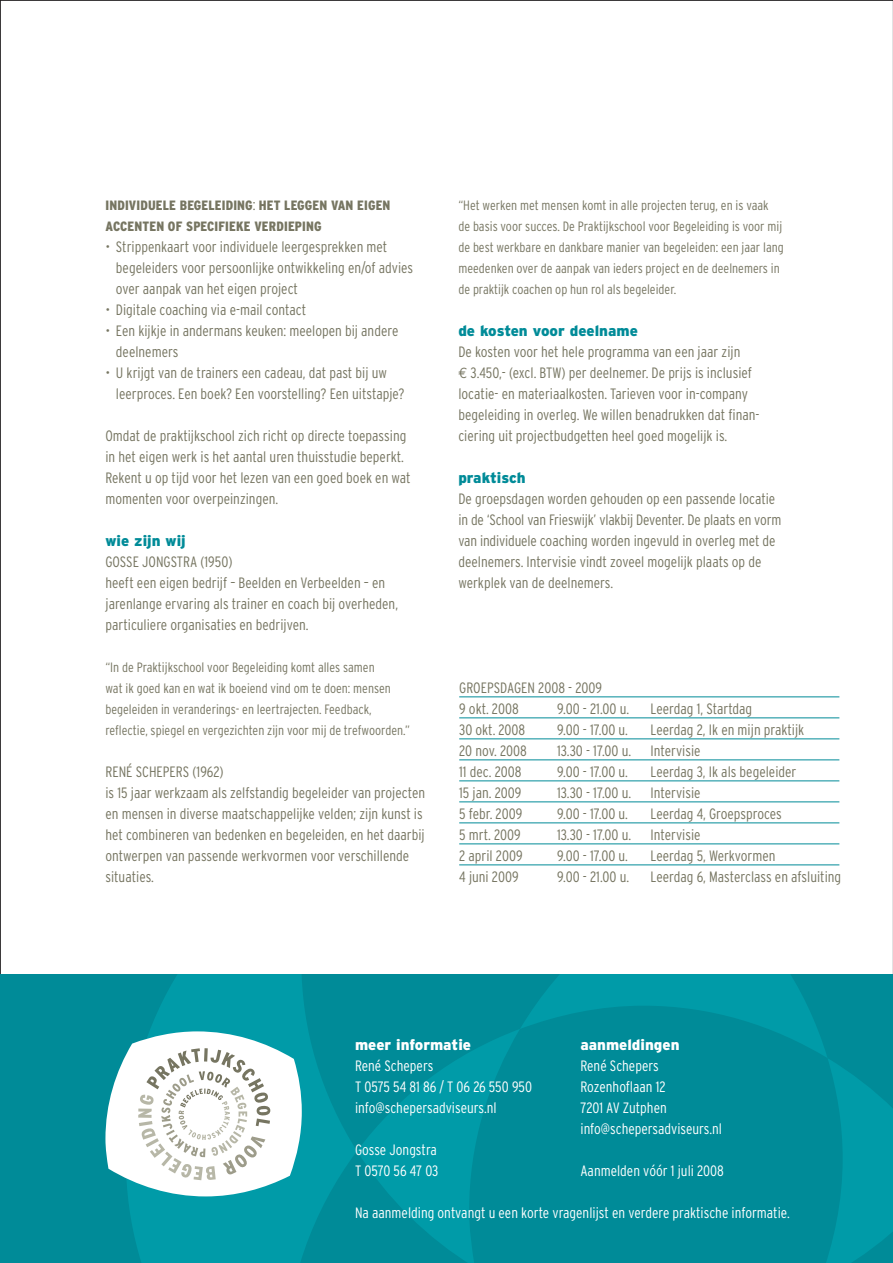
<style>
.page{position:relative;width:893px;height:1263px;background:#fff}
.page>*{position:absolute;margin:0;border:0;box-sizing:border-box;transform-origin:0 0}
.t1{font:300 condensed 15px/21px "Interstate";color:#767561}
.t2{font:300 condensed 15px/21px "Interstate";color:#fff}
.t3{font:900 15px "Interstate";color:#008b98}
.t4{font:900 15px "Interstate";color:#fff}
.t5{font:300 condensed 13.5px/21px "Interstate";color:#767561}
.t6{font:900 condensed 13.5px/21px "Interstate";letter-spacing:.01em;color:#767561}
.s1{font-weight:300;font-size:15px}
.s2{font-family:"Euro Mono";font-weight:400;font-stretch:normal}
</style>
<div class="page">
<div style="left:0;top:974px;width:892px;height:289px;background:#008b98"></div>
<svg style="left:128px;top:974px;width:764px;height:289px"></svg>
<svg style="left:105px;top:1029px;width:197px;height:167px"></svg>
<hr style="left:459px;top:696px;width:380px;height:1px;background:#008b98">
<hr style="left:459px;top:717px;width:380px;height:1px;background:#008b98">
<hr style="left:459px;top:738px;width:380px;height:1px;background:#008b98">
<hr style="left:459px;top:759px;width:380px;height:1px;background:#008b98">
<hr style="left:459px;top:780px;width:380px;height:1px;background:#008b98">
<hr style="left:459px;top:801px;width:380px;height:1px;background:#008b98">
<hr style="left:459px;top:822px;width:380px;height:1px;background:#008b98">
<hr style="left:459px;top:843px;width:380px;height:1px;background:#008b98">
<hr style="left:459px;top:864px;width:380px;height:1px;background:#008b98">
<p class="t6" style="left:105px;top:195px;width:286px">INDIVIDUELE BEGELEIDING<span class="s1">:</span> HET LEGGEN VAN EIGEN<br>ACCENTEN OF SPECIFIEKE VERDIEPING</p>
<p class="t1" style="left:116px;top:236px;width:299px;text-indent:-10px">• Strippenkaart voor individuele leergesprekken met begeleiders voor persoonlijke ontwikkeling en/of advies over aanpak van het eigen project</p>
<p class="t1" style="left:105px;top:299px;width:202px">• Digitale coaching via e-mail contact</p>
<p class="t1" style="left:116px;top:320px;width:284px;text-indent:-10px">• Een kijkje in andermans keuken: meelopen bij andere deelnemers</p>
<p class="t1" style="left:116px;top:362px;width:290px;text-indent:-11px">• U krijgt van de trainers een cadeau, dat past bij uw leerproces. Een boek? Een voorstelling? Een uitstapje?</p>
<p class="t1" style="left:105px;top:425px;width:307px">Omdat de praktijkschool zich richt op directe toepassing in het eigen werk is het aantal uren thuisstudie beperkt.<br>Rekent u op tijd voor het lezen van een goed boek en wat momenten voor overpeinzingen.</p>
<p class="t3" style="left:105px;top:532px;width:82px">wie zijn wij</p>
<p class="t1" style="left:105px;top:551px;width:294px">GOSSE JONGSTRA (1950)<br>heeft een eigen bedrijf – Beelden en Verbeelden – en jarenlange ervaring als trainer en coach bij overheden, particuliere organisaties en bedrijven.</p>
<p class="t5" style="left:105px;top:657px;width:306px">“In de Praktijkschool voor Begeleiding komt alles samen<br>wat ik goed kan en wat ik boeiend vind om te doen: mensen begeleiden in veranderings- en leertrajecten. Feedback, reflectie, spiegel en vergezichten zijn voor mij de trefwoorden.”</p>
<p class="t1" style="left:105px;top:761px;width:321px">RENÉ SCHEPERS (1962)<br>is 15 jaar werkzaam als zelfstandig begeleider van projecten en mensen in diverse maatschappelijke velden; zijn kunst is het combineren van bedenken en begeleiden, en het daarbij ontwerpen van passende werkvormen voor verschillende situaties.</p>
<p class="t5" style="left:458px;top:195px;width:327px">“Het werken met mensen komt in alle projecten terug, en is vaak de basis voor succes. De Praktijkschool voor Begeleiding is voor mij de best werkbare en dankbare manier van begeleiden: een jaar lang meedenken over de aanpak van ieders project en de deelnemers in de praktijk coachen op hun rol als begeleider.</p>
<p class="t3" style="left:458px;top:322px;width:181px">de kosten voor deelname</p>
<p class="t1" style="left:458px;top:341px;width:303px">De kosten voor het hele programma van een jaar zijn<br><span class="s2">€</span> 3.450,- (excl. BTW) per deelnemer. De prijs is inclusief locatie- en materiaalkosten. Tarieven voor in-company begeleiding in overleg. We willen benadrukken dat finan&shy;ciering uit projectbudgetten heel goed mogelijk is.</p>
<p class="t3" style="left:458px;top:469px;width:69px">praktisch</p>
<p class="t1" style="left:458px;top:488px;width:324px">De groepsdagen worden gehouden op een passende locatie in de ‘School van Frieswijk’ vlakbij Deventer. De plaats en vorm van individuele coaching worden ingevuld in overleg met de deelnemers. Intervisie vindt zoveel mogelijk plaats op de werkplek van de deelnemers.</p>
<p class="t1" style="left:459px;top:677px;width:144px">GROEPSDAGEN 2008 - 2009<br>9 okt. 2008</p>
<p class="t1" style="left:557px;top:698px;width:74px">9.00 - 21.00 u.</p>
<p class="t1" style="left:651px;top:698px;width:103px">Leerdag 1, Startdag</p>
<p class="t1" style="left:459px;top:719px;width:68px">30 okt. 2008</p>
<p class="t1" style="left:557px;top:719px;width:72px">9.00 - 17.00 u.</p>
<p class="t1" style="left:651px;top:719px;width:155px">Leerdag 2, Ik en mijn praktijk</p>
<p class="t1" style="left:459px;top:740px;width:69px">20 nov. 2008</p>
<p class="t1" style="left:557px;top:740px;width:76px">13.30 - 17.00 u.</p>
<p class="t1" style="left:651px;top:740px;width:52px">Intervisie</p>
<p class="t1" style="left:459px;top:761px;width:64px">11 dec. 2008</p>
<p class="t1" style="left:557px;top:761px;width:72px">9.00 - 17.00 u.</p>
<p class="t1" style="left:651px;top:761px;width:147px">Leerdag 3, Ik als begeleider</p>
<p class="t1" style="left:459px;top:782px;width:64px">15 jan. 2009</p>
<p class="t1" style="left:557px;top:782px;width:76px">13.30 - 17.00 u.</p>
<p class="t1" style="left:651px;top:782px;width:52px">Intervisie</p>
<p class="t1" style="left:459px;top:803px;width:65px">5 febr. 2009</p>
<p class="t1" style="left:557px;top:803px;width:72px">9.00 - 17.00 u.</p>
<p class="t1" style="left:651px;top:803px;width:133px">Leerdag 4, Groepsproces</p>
<p class="t1" style="left:459px;top:824px;width:63px">5 mrt. 2009</p>
<p class="t1" style="left:557px;top:824px;width:76px">13.30 - 17.00 u.</p>
<p class="t1" style="left:651px;top:824px;width:52px">Intervisie</p>
<p class="t1" style="left:459px;top:845px;width:65px">2 april 2009</p>
<p class="t1" style="left:557px;top:845px;width:72px">9.00 - 17.00 u.</p>
<p class="t1" style="left:651px;top:845px;width:126px">Leerdag 5, Werkvormen</p>
<p class="t1" style="left:459px;top:866px;width:61px">4 juni 2009</p>
<p class="t1" style="left:557px;top:866px;width:74px">9.00 - 21.00 u.</p>
<p class="t1" style="left:651px;top:866px;width:192px">Leerdag 6, Masterclass en afsluiting</p>
<p class="t4" style="left:355px;top:1036px;width:118px">meer informatie</p>
<p class="t2" style="left:355px;top:1055px;width:179px">René Schepers<br>T 0575 54 81 86 / T 06 26 550 950 info@schepersadviseurs.nl</p>
<p class="t2" style="left:355px;top:1139px;width:85px">Gosse Jongstra<br>T 0570 56 47 03</p>
<p class="t4" style="left:580px;top:1036px;width:101px">aanmeldingen</p>
<p class="t2" style="left:580px;top:1055px;width:143px">René Schepers<br>Rozenhoflaan 12<br>7201 AV Zutphen info@schepersadviseurs.nl</p>
<p class="t2" style="left:580px;top:1160px;width:145px">Aanmelden vóór 1 juli 2008</p>
<p class="t2" style="left:355px;top:1202px;width:436px">Na aanmelding ontvangt u een korte vragenlijst en verdere praktische informatie.</p>
</div>
